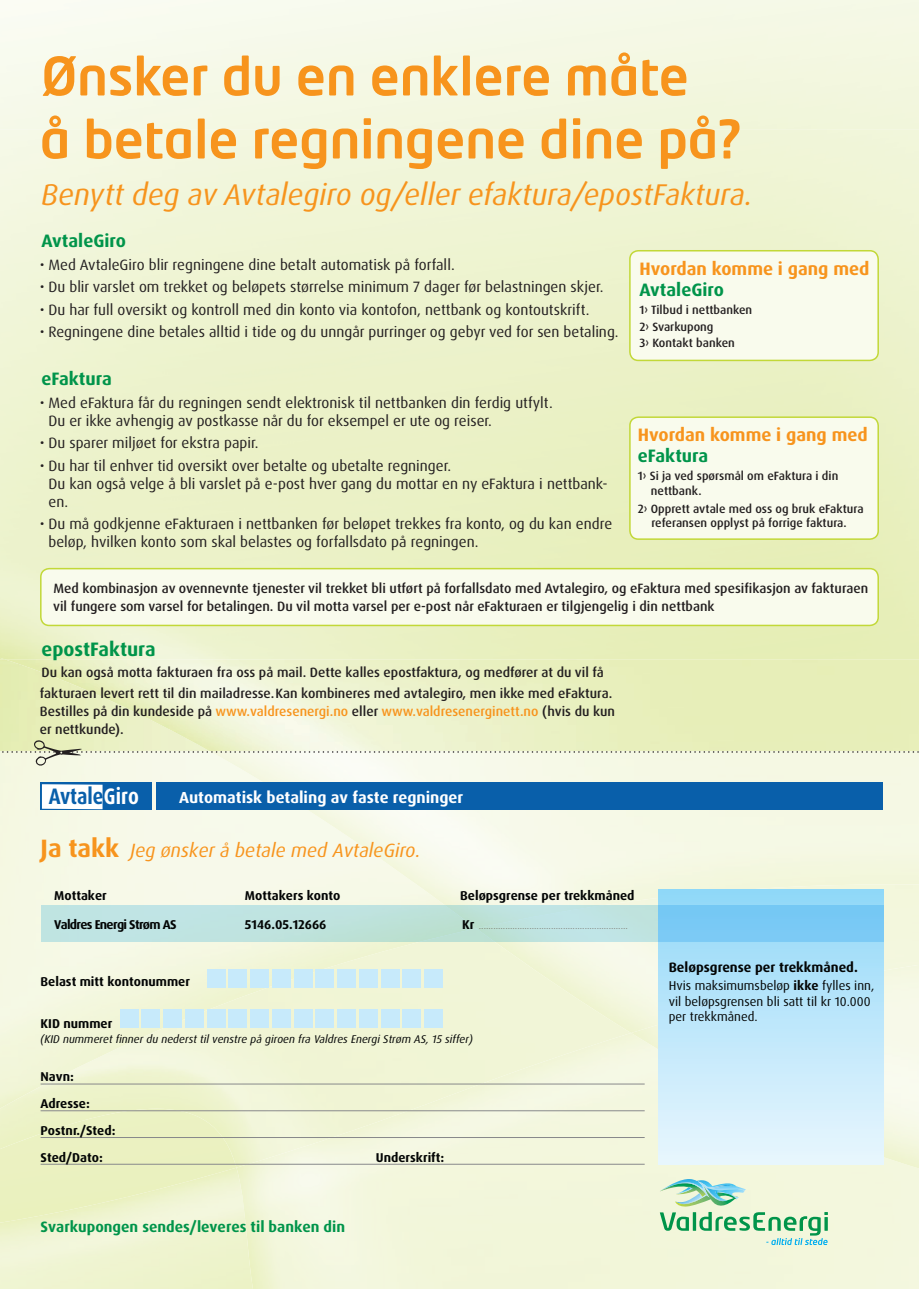
<style>
.page{position:relative;width:919px;height:1289px;background:#fff}
.page>*{position:absolute;margin:0;border:0;box-sizing:border-box;transform-origin:0 0}
.t1{font:500 52.5px/63px "Neo Tech Std";color:#f7941d}
.t2{font:italic 30px "Dax Pro";color:#f7941d}
.t3{font:700 22.35px "Dax Pro";color:#095faa;scale:.85 1}
.t4{font:700 19.5px "Dax Pro";color:#00944a}
.t5{font:italic 19.2px "Dax Pro";color:#f7941d}
.t6{font:700 18px/21px "Dax Pro";color:#f7941d}
.t7{font:700 18px "Dax Pro";color:#00944a}
.t8{font:700 16.05px "Dax Pro";color:#fff}
.t9{font:15px/18px "Dax Pro";color:#231f20}
.t10{font:700 15px "Dax Pro";color:#00944a}
.t11{font:700 13.65px "Dax Pro";color:#030505}
.t12{font:500 13.5px/18px "Dax Pro";color:#231f20}
.t13{font:700 12.75px/26.7px "Dax Pro";color:#030505}
.t14{font:12.75px/15.3px "Dax Pro";color:#030505}
.t15{font:700 12.75px "Dax Pro";letter-spacing:-.055em;color:#030505}
.t16{font:500 12px/14.4px "Dax Pro";color:#231f20}
.t17{font:italic 11.25px "Dax Pro";color:#030505}
.t18{font:9.6px "Dax Pro";color:#88898b}
.s1{color:#00944a}
.s2{color:#f7941d}
.s3{color:#fff}
.s4{font-weight:700;font-style:normal;font-size:25.2px}
.s5{font-weight:700;font-size:12.75px;color:#030505}
.s6{font-weight:700}
</style>
<div class="page">
<img style="left:0;top:0;width:918px;height:659px">
<svg style="left:0;top:767px;width:918px;height:521px;background:#f2f6dc"></svg>
<div style="left:41px;top:782px;width:111px;height:28px;background:#095faa"></div>
<svg style="left:42px;top:784px;width:60px;height:25px"></svg>
<div style="left:156px;top:782px;width:727px;height:28px;background:#095faa"></div>
<svg style="left:658px;top:889px;width:225px;height:275px;background:#c2e8fb"></svg>
<svg style="left:41px;top:905px;width:842px;height:36px;background:#abdbe4"></svg>
<hr style="left:41px;top:1083px;width:603px;height:1px;background:#88898b">
<hr style="left:41px;top:1110px;width:603px;height:1px;background:#88898b">
<hr style="left:41px;top:1137px;width:603px;height:1px;background:#88898b">
<hr style="left:41px;top:1163px;width:603px;height:1px;background:#88898b">
<div style="left:207px;top:969px;width:18px;height:18px;background:#c7eafb"></div>
<div style="left:229px;top:969px;width:18px;height:18px;background:#c7eafb"></div>
<div style="left:250px;top:969px;width:19px;height:18px;background:#c7eafb"></div>
<div style="left:272px;top:969px;width:18px;height:18px;background:#c7eafb"></div>
<div style="left:294px;top:969px;width:18px;height:18px;background:#c7eafb"></div>
<div style="left:316px;top:969px;width:18px;height:18px;background:#c7eafb"></div>
<div style="left:337px;top:969px;width:18px;height:18px;background:#c7eafb"></div>
<div style="left:359px;top:969px;width:18px;height:18px;background:#c7eafb"></div>
<div style="left:381px;top:969px;width:18px;height:18px;background:#c7eafb"></div>
<div style="left:402px;top:969px;width:19px;height:18px;background:#c7eafb"></div>
<div style="left:424px;top:969px;width:18px;height:18px;background:#c7eafb"></div>
<div style="left:120px;top:1009px;width:18px;height:18px;background:#c7eafb"></div>
<div style="left:142px;top:1009px;width:18px;height:18px;background:#c7eafb"></div>
<div style="left:164px;top:1009px;width:18px;height:18px;background:#c7eafb"></div>
<div style="left:185px;top:1009px;width:18px;height:18px;background:#c7eafb"></div>
<div style="left:207px;top:1009px;width:18px;height:18px;background:#c7eafb"></div>
<div style="left:229px;top:1009px;width:18px;height:18px;background:#c7eafb"></div>
<div style="left:250px;top:1009px;width:19px;height:18px;background:#c7eafb"></div>
<div style="left:272px;top:1009px;width:18px;height:18px;background:#c7eafb"></div>
<div style="left:294px;top:1009px;width:18px;height:18px;background:#c7eafb"></div>
<div style="left:316px;top:1009px;width:18px;height:18px;background:#c7eafb"></div>
<div style="left:337px;top:1009px;width:18px;height:18px;background:#c7eafb"></div>
<div style="left:359px;top:1009px;width:18px;height:18px;background:#c7eafb"></div>
<div style="left:381px;top:1009px;width:18px;height:18px;background:#c7eafb"></div>
<div style="left:402px;top:1009px;width:19px;height:18px;background:#c7eafb"></div>
<div style="left:424px;top:1009px;width:18px;height:18px;background:#c7eafb"></div>
<svg style="left:659px;top:1178px;width:168px;height:66px;background:#c7e5c8"></svg>
<div style="left:41px;top:568px;width:837px;height:57px;background:#f9fbed;border-radius:9px"></div>
<div style="left:40px;top:568px;width:838px;height:58px;border:2px solid #c2d838;border-radius:9px"></div>
<div style="left:630px;top:417px;width:248px;height:122px;background:#f9fbed;border-radius:9px"></div>
<div style="left:629px;top:416px;width:249px;height:124px;border:2px solid #c2d838;border-radius:9px"></div>
<div style="left:630px;top:251px;width:248px;height:109px;background:#f9fbed;border-radius:9px"></div>
<div style="left:629px;top:250px;width:249px;height:111px;border:2px solid #c2d838;border-radius:9px"></div>
<svg style="left:0;top:740px;width:919px;height:27px;background:#edf1d5"></svg>
<p class="t1" style="left:40px;top:43px;width:702px">Ønsker du en enklere måte<br>å betale regningene dine på?</p>
<p class="t2" style="left:41px;top:175px;width:712px">Benytt deg av Avtalegiro og/eller efaktura/epostFaktura.</p>
<p class="t7" style="left:41px;top:229px;width:86px">AvtaleGiro</p>
<p class="t9" style="left:40px;top:255px;width:416px">• Med AvtaleGiro blir regningene dine betalt automatisk på forfall.</p>
<p class="t9" style="left:40px;top:278px;width:565px">• Du blir varslet om trekket og beløpets størrelse minimum 7 dager før belastningen skjer.</p>
<p class="t9" style="left:40px;top:300px;width:551px">• Du har full oversikt og kontroll med din konto via kontofon, nettbank og kontoutskrift.</p>
<p class="t9" style="left:40px;top:323px;width:580px">• Regningene dine betales alltid i tide og du unngår purringer og gebyr ved for sen betaling.</p>
<p class="t7" style="left:41px;top:367px;width:72px">eFaktura</p>
<p class="t9" style="left:48px;top:393px;width:506px;text-indent:-9px">• Med eFaktura får du regningen sendt elektronisk til nettbanken din ferdig utfylt.<br>Du er ikke avhengig av postkasse når du for eksempel er ute og reiser.</p>
<p class="t9" style="left:40px;top:434px;width:220px">• Du sparer miljøet for ekstra papir.</p>
<p class="t9" style="left:48px;top:456px;width:560px;text-indent:-9px">• Du har til enhver tid oversikt over betalte og ubetalte regninger.<br>Du kan også velge å bli varslet på e-post hver gang du mottar en ny eFaktura i nettbank&shy;en.</p>
<p class="t9" style="left:48px;top:515px;width:565px;text-indent:-9px">• Du må godkjenne eFakturaen i nettbanken før beløpet trekkes fra konto, og du kan endre beløp, hvilken konto som skal belastes og forfallsdato på regningen.</p>
<p class="t6" style="left:639px;top:258px;width:231px">Hvordan komme i gang med<br><span class="s1">AvtaleGiro</span></p>
<p class="t16" style="left:639px;top:303px;width:114px">1› Tilbud i nettbanken</p>
<p class="t16" style="left:639px;top:319px;width:76px">2› Svarkupong</p>
<p class="t16" style="left:639px;top:336px;width:97px">3› Kontakt banken</p>
<p class="t6" style="left:637px;top:424px;width:231px">Hvordan komme i gang med <span class="s1">eFaktura</span></p>
<p class="t16" style="left:651px;top:469px;width:189px;text-indent:-13px">1› Si ja ved spørsmål om eFaktura i din nettbank.</p>
<p class="t16" style="left:637px;top:501px;width:227px">2› Opprett avtale med oss og bruk eFaktura</p>
<p class="t16" style="left:651px;top:515px;width:197px">referansen opplyst på forrige faktura.</p>
<p class="t12" style="left:53px;top:579px;width:816px">Med kombinasjon av ovennevnte tjenester vil trekket bli utført på forfallsdato med Avtalegiro, og eFaktura med spesifikasjon av fakturaen vil fungere som varsel for betalingen. Du vil motta varsel per e-post når eFakturaen er tilgjengelig i din nettbank</p>
<p class="t4" style="left:41px;top:637px;width:116px">epostFaktura</p>
<p class="t12" style="left:40px;top:662px;width:574px;line-height:21px">Du kan også motta fakturaen fra oss på mail. Dette kalles epostfaktura, og medfører at du vil få fakturaen levert rett til din mailadresse. Kan kombineres med avtalegiro, men ikke med eFaktura.</p>
<p class="t12" style="left:40px;top:702px;width:576px">Bestilles på din kundeside på <span class="s2">www.valdresenergi.no</span> eller <span class="s2">www.valdresenerginett.no</span> (hvis du kun er nettkunde).</p>
<p class="t3" style="left:49px;top:782px;width:107px">Avtale<span class="s3">Giro</span></p>
<p class="t8" style="left:179px;top:786px;width:286px">Automatisk betaling av faste regninger</p>
<p class="t5" style="left:41px;top:838px;width:381px"><span class="s4">Ja takk</span> Jeg ønsker å betale med AvtaleGiro.</p>
<p class="t13" style="left:54px;top:881px;width:54px">Mottaker</p>
<p class="t13" style="left:245px;top:881px;width:97px">Mottakers konto</p>
<p class="t13" style="left:460px;top:881px;width:176px">Beløpsgrense per trekkmåned</p>
<p class="t15" style="left:54px;top:916px;width:124px">Valdres Energi Strøm AS</p>
<p class="t13" style="left:245px;top:911px;width:83px">5146.05.12666</p>
<p class="t18" style="left:462px;top:919px;width:167px"><span class="s5">Kr</span> ..............................................................</p>
<p class="t13" style="left:41px;top:967px;width:151px">Belast mitt kontonummer</p>
<p class="t13" style="left:41px;top:1010px;width:73px">KID nummer</p>
<p class="t17" style="left:41px;top:1032px;width:434px">(KID nummeret finner du nederst til venstre på giroen fra Valdres Energi Strøm AS, 15 siffer)</p>
<p class="t13" style="left:41px;top:1063px;width:76px">Navn:<br>Adresse:<br>Postnr./Sted:<br>Sted/Dato:</p>
<p class="t13" style="left:376px;top:1143px;width:70px">Underskrift:</p>
<p class="t10" style="left:41px;top:1216px;width:306px">Svarkupongen sendes/leveres til banken din</p>
<p class="t11" style="left:668px;top:958px;width:191px">Beløpsgrense per trekkmåned.</p>
<p class="t14" style="left:668px;top:978px;width:207px">Hvis maksimumsbeløp <span class="s6">ikke</span> fylles inn, vil beløpsgrensen bli satt til kr 10.000 per trekkmåned.</p>
</div>
